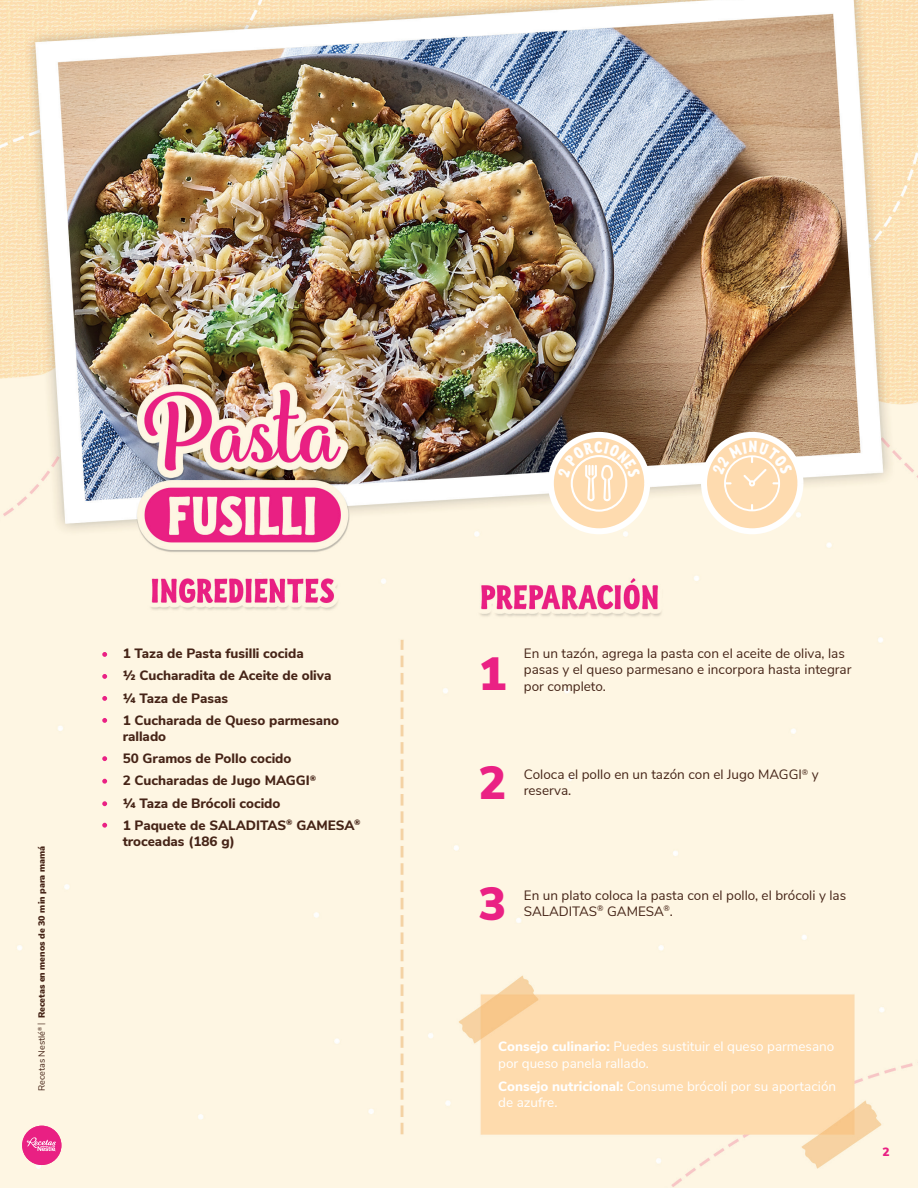
<style>
.page{position:relative;width:918px;height:1188px;background:#fff}
.page>*{position:absolute;margin:0;border:0;box-sizing:border-box;transform-origin:0 0}
.t1{font:900 46.5px "Nunito Sans";color:#ea2184}
.t2{font:13.5px/16.2px "Nunito Sans";color:#452417}
.t3{font:800 13.5px/22.2px "Nunito Sans";color:#462417}
.t4{font:13.5px/16.2px "Nunito Sans";color:#fff}
.t5{font:900 12px "Nunito Sans";color:#e92083}
.t6{font:900 9px "Nunito Sans";color:#462417}
.s1{font-weight:400}
.s2{font-family:"Photo Wall Poster Serif";font-weight:400}
.s3{font-weight:800}
</style>
<div class="page">
<img style="left:0;top:645px;width:918px;height:543px">
<img style="left:22px;top:1126px;width:39px;height:39px;border-radius:20px">
<svg style="left:27px;top:1137px;width:29px;height:14px"></svg>
<img style="left:0;top:0;width:918px;height:645px">
<svg style="left:701px;top:432px;width:102px;height:102px"></svg>
<svg style="left:548px;top:432px;width:102px;height:102px"></svg>
<svg style="left:102px;top:652px;width:5px;height:5px"></svg>
<svg style="left:102px;top:674px;width:5px;height:5px"></svg>
<svg style="left:102px;top:696px;width:5px;height:5px"></svg>
<svg style="left:102px;top:718px;width:5px;height:5px"></svg>
<svg style="left:102px;top:756px;width:5px;height:5px"></svg>
<svg style="left:102px;top:779px;width:5px;height:5px"></svg>
<svg style="left:102px;top:801px;width:5px;height:5px"></svg>
<svg style="left:102px;top:823px;width:5px;height:5px"></svg>
<svg style="left:558px;top:441px;width:83px;height:61px"></svg>
<svg style="left:712px;top:441px;width:81px;height:70px"></svg>
<p class="t6" style="left:35px;top:1091px;width:246px;rotate:-90deg"><span class="s1">Recetas Nestlé</span><sup>®</sup> <span class="s2">|</span> Recetas en menos de 30 min para mamá</p>
<p class="t3" style="left:123px;top:642px;width:218px">1 Taza de Pasta fusilli cocida<br>1/2 Cucharadita de Aceite de oliva<br>1/4 Taza de Pasas<br>1 Cucharada de Queso parmesano</p>
<p class="t3" style="left:123px;top:724px;width:240px">rallado<br>50 Gramos de Pollo cocido<br>2 Cucharadas de Jugo MAGGI<sup>®<br></sup>1/4 Taza de Brócoli cocido<br>1 Paquete de SALADITAS<sup>®</sup> GAMESA<sup>®</sup></p>
<p class="t3" style="left:123px;top:829px;width:114px">troceadas (186 g)</p>
<h1 class="t1" style="left:479px;top:639px;width:29px">1</h1>
<p class="t2" style="left:524px;top:645px;width:329px">En un tazón, agrega la pasta con el aceite de oliva, las pasas y el queso parmesano e incorpora hasta integrar por completo.</p>
<h1 class="t1" style="left:479px;top:748px;width:29px">2</h1>
<p class="t2" style="left:524px;top:766px;width:296px">Coloca el pollo en un tazón con el Jugo MAGGI<sup>®</sup> y reserva.</p>
<h1 class="t1" style="left:479px;top:870px;width:29px">3</h1>
<p class="t2" style="left:524px;top:886px;width:324px">En un plato coloca la pasta con el pollo, el brócoli y las<br>SALADITAS<sup>®</sup> GAMESA<sup>®</sup>.</p>
<p class="t4" style="left:498px;top:1038px;width:338px"><span class="s3">Consejo culinario:</span> Puedes sustituir el queso parmesano por queso panela rallado.</p>
<p class="t4" style="left:498px;top:1077px;width:339px"><span class="s3">Consejo nutricional:</span> Consume brócoli por su aportación de azufre.</p>
<p class="t5" style="left:883px;top:1143px;width:9px">2</p>
</div>
